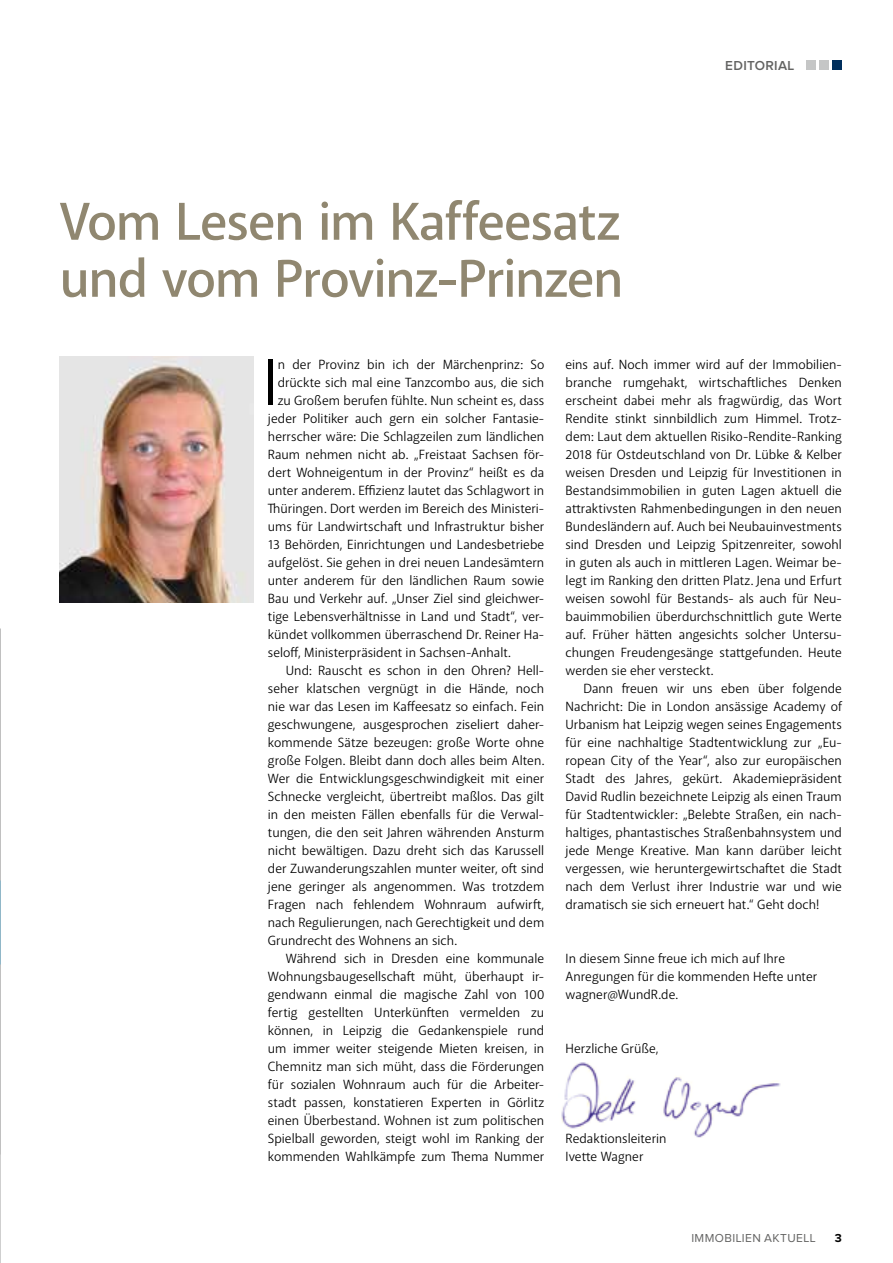
<style>
.page{position:relative;width:893px;height:1263px;background:#fff}
.page>*{position:absolute;margin:0;border:0;box-sizing:border-box;transform-origin:0 0}
.t1{font:66.15px "Akagi Pro";color:#000}
.t2{font:600 54px/57px "Akagi Pro";letter-spacing:-.02em;color:#908770}
.t3{font:13.5px/18px "Akagi Pro";color:#000;text-align:justify}
.t4{font:600 13.5px "Proxima Nova";letter-spacing:.025em;color:#636362}
.t5{font:12px "Proxima Nova";letter-spacing:.035em;color:#636362}
.t6{font:700 12px "Proxima Nova";color:#000}
</style>
<div class="page">
<div style="left:806px;top:60px;width:9px;height:9px;background:#c5c6c6"></div>
<div style="left:819px;top:60px;width:10px;height:9px;background:#c5c6c6"></div>
<div style="left:832px;top:60px;width:10px;height:9px;background:#002f5d"></div>
<img style="left:60px;top:357px;width:193px;height:246px">
<img style="left:561px;top:1062px;width:220px;height:76px">
<h2 class="t2" style="left:60px;top:194px;width:565px">Vom Lesen im Kaffeesatz und vom Provinz-Prinzen</h2>
<p class="t4" style="left:725px;top:59px;width:71px">EDITORIAL</p>
<h1 class="t1" style="left:263px;top:342px;width:17px">I</h1>
<p class="t3" style="left:278px;top:355px;width:268px">n der Provinz bin ich der Märchenprinz: So</p>
<p class="t3" style="left:278px;top:373px;width:268px">drückte sich mal eine Tanzcombo aus, die sich</p>
<p class="t3" style="left:278px;top:391px;width:268px">zu Großem berufen fühlte. Nun scheint es, dass</p>
<p class="t3" style="left:268px;top:409px;width:278px">jeder Politiker auch gern ein solcher Fantasie-</p>
<p class="t3" style="left:268px;top:427px;width:278px">herrscher wäre: Die Schlagzeilen zum ländlichen</p>
<p class="t3" style="left:268px;top:445px;width:278px">Raum nehmen nicht ab. „Freistaat Sachsen för-</p>
<p class="t3" style="left:268px;top:463px;width:278px">dert Wohneigentum in der Provinz“ heißt es da</p>
<p class="t3" style="left:268px;top:481px;width:278px">unter anderem. Effizienz lautet das Schlagwort in</p>
<p class="t3" style="left:268px;top:499px;width:278px">Thüringen. Dort werden im Bereich des Ministeri-</p>
<p class="t3" style="left:268px;top:517px;width:278px">ums für Landwirtschaft und Infrastruktur bisher</p>
<p class="t3" style="left:268px;top:535px;width:278px">13 Behörden, Einrichtungen und Landesbetriebe</p>
<p class="t3" style="left:268px;top:553px;width:278px">aufgelöst. Sie gehen in drei neuen Landesämtern</p>
<p class="t3" style="left:268px;top:571px;width:278px">unter anderem für den ländlichen Raum sowie</p>
<p class="t3" style="left:268px;top:589px;width:278px">Bau und Verkehr auf. „Unser Ziel sind gleichwer-</p>
<p class="t3" style="left:268px;top:607px;width:278px">tige Lebensverhältnisse in Land und Stadt“, ver-</p>
<p class="t3" style="left:268px;top:625px;width:278px">kündet vollkommen überraschend Dr. Reiner Ha-</p>
<p class="t3" style="left:268px;top:643px;width:244px">seloff, Ministerpräsident in Sachsen-Anhalt.</p>
<p class="t3" style="left:286px;top:661px;width:260px">Und: Rauscht es schon in den Ohren? Hell-</p>
<p class="t3" style="left:268px;top:679px;width:278px">seher klatschen vergnügt in die Hände, noch</p>
<p class="t3" style="left:268px;top:697px;width:278px">nie war das Lesen im Kaffeesatz so einfach. Fein</p>
<p class="t3" style="left:268px;top:715px;width:278px">geschwungene, ausgesprochen ziseliert daher-</p>
<p class="t3" style="left:268px;top:733px;width:278px">kommende Sätze bezeugen: große Worte ohne</p>
<p class="t3" style="left:268px;top:751px;width:278px">große Folgen. Bleibt dann doch alles beim Alten.</p>
<p class="t3" style="left:268px;top:769px;width:278px">Wer die Entwicklungsgeschwindigkeit mit einer</p>
<p class="t3" style="left:268px;top:787px;width:278px">Schnecke vergleicht, übertreibt maßlos. Das gilt</p>
<p class="t3" style="left:268px;top:805px;width:278px">in den meisten Fällen ebenfalls für die Verwal-</p>
<p class="t3" style="left:268px;top:823px;width:278px">tungen, die den seit Jahren währenden Ansturm</p>
<p class="t3" style="left:268px;top:841px;width:278px">nicht bewältigen. Dazu dreht sich das Karussell</p>
<p class="t3" style="left:268px;top:859px;width:278px">der Zuwanderungszahlen munter weiter, oft sind</p>
<p class="t3" style="left:268px;top:877px;width:278px">jene geringer als angenommen. Was trotzdem</p>
<p class="t3" style="left:268px;top:895px;width:278px">Fragen nach fehlendem Wohnraum aufwirft,</p>
<p class="t3" style="left:268px;top:913px;width:278px">nach Regulierungen, nach Gerechtigkeit und dem</p>
<p class="t3" style="left:268px;top:931px;width:191px">Grundrecht des Wohnens an sich.</p>
<p class="t3" style="left:286px;top:949px;width:260px">Während sich in Dresden eine kommunale</p>
<p class="t3" style="left:268px;top:967px;width:278px">Wohnungsbaugesellschaft müht, überhaupt ir-</p>
<p class="t3" style="left:268px;top:985px;width:278px">gendwann einmal die magische Zahl von 100</p>
<p class="t3" style="left:268px;top:1003px;width:278px">fertig gestellten Unterkünften vermelden zu</p>
<p class="t3" style="left:268px;top:1021px;width:278px">können, in Leipzig die Gedankenspiele rund</p>
<p class="t3" style="left:268px;top:1039px;width:278px">um immer weiter steigende Mieten kreisen, in</p>
<p class="t3" style="left:268px;top:1057px;width:278px">Chemnitz man sich müht, dass die Förderungen</p>
<p class="t3" style="left:268px;top:1075px;width:278px">für sozialen Wohnraum auch für die Arbeiter-</p>
<p class="t3" style="left:268px;top:1093px;width:278px">stadt passen, konstatieren Experten in Görlitz</p>
<p class="t3" style="left:268px;top:1111px;width:278px">einen Überbestand. Wohnen ist zum politischen</p>
<p class="t3" style="left:268px;top:1129px;width:278px">Spielball geworden, steigt wohl im Ranking der</p>
<p class="t3" style="left:268px;top:1147px;width:278px">kommenden Wahlkämpfe zum Thema Nummer</p>
<p class="t3" style="left:566px;top:355px;width:278px">eins auf. Noch immer wird auf der Immobilien&shy;branche rumgehakt, wirtschaftliches Denken erscheint dabei mehr als fragwürdig, das Wort Rendite stinkt sinnbildlich zum Himmel. Trotz&shy;dem: Laut dem aktuellen Risiko-Rendite-Ranking 2018 für Ostdeutschland von Dr. Lübke &amp; Kelber weisen Dresden und Leipzig für Investitionen in Bestandsimmobilien in guten Lagen aktuell die attraktivsten Rahmenbedingungen in den neuen Bundesländern auf. Auch bei Neubauinvestments sind Dresden und Leipzig Spitzenreiter, sowohl in guten als auch in mittleren Lagen. Weimar be&shy;legt im Ranking den dritten Platz. Jena und Erfurt weisen sowohl für Bestands- als auch für Neu&shy;bauimmobilien überdurchschnittlich gute Werte auf. Früher hätten angesichts solcher Untersu&shy;chungen Freudengesänge stattgefunden. Heute werden sie eher versteckt.</p>
<p class="t3" style="left:566px;top:679px;width:278px;text-indent:18px">Dann freuen wir uns eben über folgende Nachricht: Die in London ansässige Academy of Urbanism hat Leipzig wegen seines Engagements für eine nachhaltige Stadtentwicklung zur „Eu&shy;ropean City of the Year“, also zur europäischen Stadt des Jahres, gekürt. Akademiepräsident David Rudlin bezeichnete Leipzig als einen Traum für Stadtentwickler: „Belebte Straßen, ein nach&shy;haltiges, phantastisches Straßenbahnsystem und jede Menge Kreative. Man kann darüber leicht vergessen, wie heruntergewirtschaftet die Stadt nach dem Verlust ihrer Industrie war und wie dramatisch sie sich erneuert hat.“ Geht doch!</p>
<p class="t3" style="left:566px;top:949px;width:253px;text-align:left">In diesem Sinne freue ich mich auf Ihre<br>Anregungen für die kommenden Hefte unter wagner@WundR.de.</p>
<p class="t3" style="left:566px;top:1039px;width:94px">Herzliche Grüße,</p>
<p class="t3" style="left:566px;top:1129px;width:103px">Redaktionsleiterin<br>Ivette Wagner</p>
<p class="t5" style="left:691px;top:1233px;width:126px">IMMOBILIEN AKTUELL</p>
<p class="t6" style="left:835px;top:1233px;width:9px">3</p>
</div>
